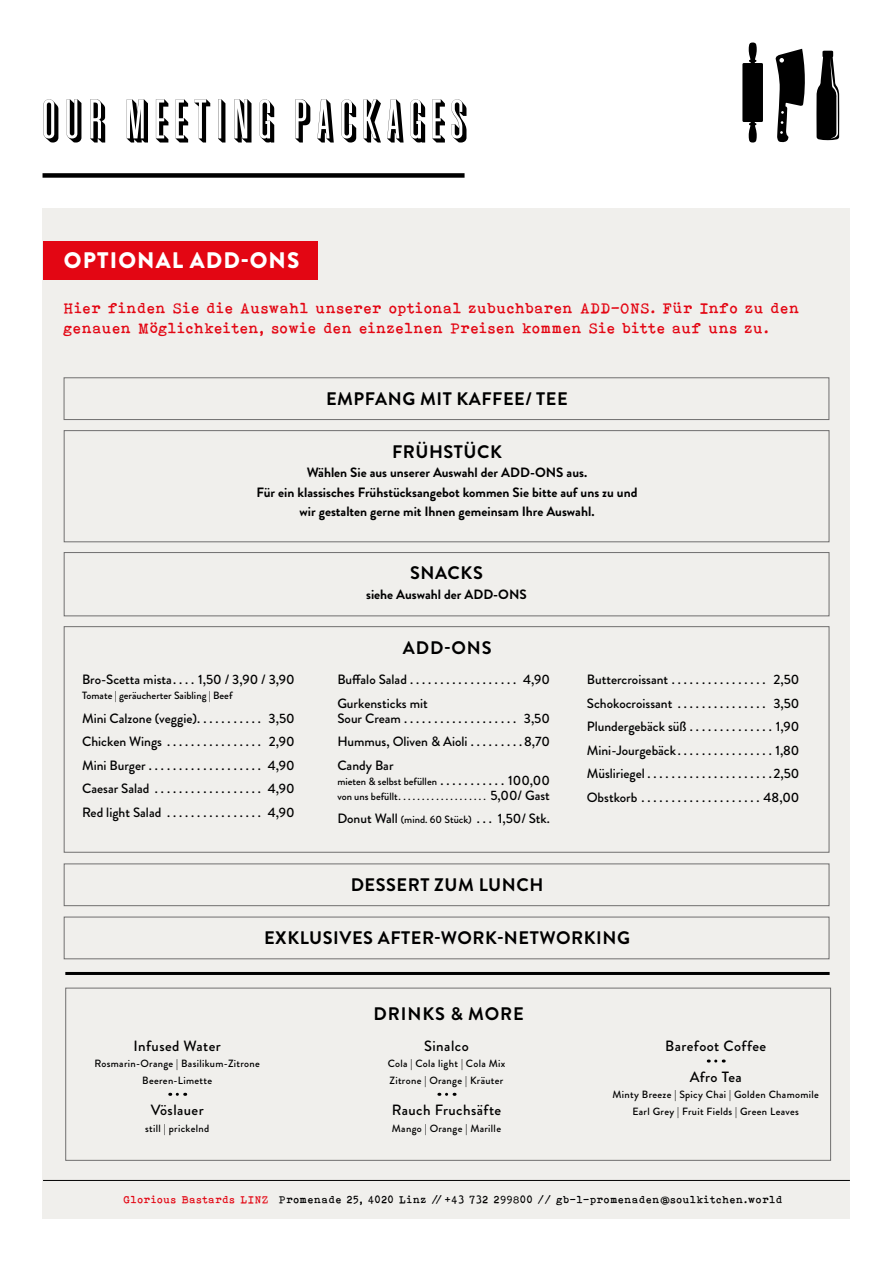
<style>
.page{position:relative;width:893px;height:1263px;background:#fff}
.page>*{position:absolute;margin:0;border:0;box-sizing:border-box;transform-origin:0 0}
.t1{font:60px "Great Shadow";color:#000}
.t2{font:900 22.5px "Brandon Grotesque";letter-spacing:.05em;color:#fff}
.t3{font:700 18.15px "Brandon Grotesque";letter-spacing:.03em;color:#000}
.t4{font:700 18.15px "Brandon Grotesque";letter-spacing:.05em;color:#000}
.t5{font:15px/19.5px "Bohemian typewriter";letter-spacing:.03em;color:#e30613}
.t6{font:500 14.85px/30.8px "Brandon Grotesque";letter-spacing:.03em;color:#000;text-align:center}
.t7{font:500 13.5px/23.5px "Brandon Grotesque";color:#000;text-align:justify}
.t8{font:700 13.5px/19.5px "Brandon Grotesque";color:#000;text-align:center}
.t9{font:500 10.5px/16.8px "Brandon Grotesque";letter-spacing:.03em;color:#000;text-align:center}
.t10{font:500 10.5px/15px "Brandon Grotesque";color:#000}
.t11{font:10.5px "Bohemian typewriter";letter-spacing:.05em;color:#000}
.s1{font-size:13.5px}
.s2{font-size:10.5px}
.s3{color:#e30613}
</style>
<div class="page">
<div style="left:43px;top:208px;width:807px;height:1011px;background:#f0efec"></div>
<svg style="left:775px;top:49px;width:30px;height:94px"></svg>
<svg style="left:816px;top:51px;width:23px;height:89px"></svg>
<svg style="left:742px;top:43px;width:21px;height:100px"></svg>
<hr style="left:43px;top:1180px;width:807px;height:1px;background:#000">
<div style="left:43px;top:173px;width:422px;height:5px;background:#000"></div>
<div style="left:43px;top:241px;width:275px;height:39px;background:#e30613"></div>
<div style="left:64px;top:552px;width:765px;height:64px;border:1px solid #706f6f"></div>
<div style="left:64px;top:626px;width:765px;height:227px;border:1px solid #706f6f"></div>
<div style="left:65px;top:988px;width:766px;height:173px;border:1px solid #706f6f"></div>
<div style="left:64px;top:377px;width:765px;height:43px;border:1px solid #706f6f"></div>
<div style="left:64px;top:430px;width:765px;height:112px;border:1px solid #706f6f"></div>
<div style="left:64px;top:863px;width:765px;height:43px;border:1px solid #706f6f"></div>
<div style="left:64px;top:917px;width:765px;height:42px;border:1px solid #706f6f"></div>
<hr style="left:65px;top:972px;width:765px;height:3px;background:#000">
<svg style="left:177px;top:1093px;width:9px;height:3px"></svg>
<svg style="left:716px;top:1059px;width:8px;height:3px"></svg>
<svg style="left:446px;top:1093px;width:9px;height:3px"></svg>
<h1 class="t1" style="left:39px;top:86px;width:432px">OUR MEETING PACKAGES</h1>
<h2 class="t2" style="left:64px;top:245px;width:237px">OPTIONAL ADD-ONS</h2>
<p class="t5" style="left:64px;top:298px;width:737px">Hier finden Sie die Auswahl unserer optional zubuchbaren ADD-ONS. Für Info zu den genauen Möglichkeiten, sowie den einzelnen Preisen kommen Sie bitte auf uns zu.</p>
<h3 class="t3" style="left:326px;top:386px;width:243px">EMPFANG MIT KAFFEE/ TEE</h3>
<h3 class="t3" style="left:392px;top:439px;width:112px">FRÜHSTÜCK</h3>
<p class="t8" style="left:257px;top:463px;width:382px">Wählen Sie aus unserer Auswahl der ADD-ONS aus.<br>Für ein klassisches Frühstücksangebot kommen Sie bitte auf uns zu und wir gestalten gerne mit Ihnen gemeinsam Ihre Auswahl.</p>
<h3 class="t3" style="left:410px;top:560px;width:74px">SNACKS</h3>
<p class="t8" style="left:366px;top:584px;width:162px">siehe Auswahl der ADD-ONS</p>
<p class="t7" style="left:82px;top:668px;width:214px">Bro-Scetta mista . . . 1,50 / 3,90 / 3,90</p>
<p class="t10" style="left:82px;top:688px;width:152px">Tomate | geräucherter Saibling | Beef</p>
<p class="t7" style="left:82px;top:707px;width:214px">Mini Calzone (veggie) . . . . . . . . . . . 3,50<br>Chicken Wings . . . . . . . . . . . . . . . . 2,90<br>Mini Burger . . . . . . . . . . . . . . . . . . . 4,90<br>Caesar Salad . . . . . . . . . . . . . . . . . . 4,90<br>Red light Salad . . . . . . . . . . . . . . . . 4,90</p>
<h3 class="t3" style="left:403px;top:635px;width:90px">ADD-ONS</h3>
<p class="t7" style="left:337px;top:668px;width:214px">Buffalo Salad . . . . . . . . . . . . . . . . . . 4,90<br>Gurkensticks mit</p>
<p class="t7" style="left:337px;top:707px;width:214px">Sour Cream . . . . . . . . . . . . . . . . . . . 3,50<br>Hummus, Oliven &amp; Aioli . . . . . . . . 8,70<br>Candy Bar</p>
<p class="t10" style="left:337px;top:774px;width:214px">mieten &amp; selbst befüllen <span class="s1">. . . . . . . . . . . 100,00 </span>von uns befüllt . . . . . . . . . . . . . . . . . . . <span class="s1">5,00/ Gast</span></p>
<p class="t7" style="left:337px;top:807px;width:213px">Donut Wall <span class="s2">(mind. 60 Stück)</span> . . . 1,50/ Stk.</p>
<h3 class="t3" style="left:351px;top:872px;width:194px">DESSERT ZUM LUNCH</h3>
<p class="t7" style="left:587px;top:668px;width:214px">Buttercroissant . . . . . . . . . . . . . . . . 2,50<br>Schokocroissant . . . . . . . . . . . . . . . 3,50<br>Plundergebäck süß . . . . . . . . . . . . . 1,90<br>Mini-Jourgebäck . . . . . . . . . . . . . . . 1,80<br>Müsliriegel . . . . . . . . . . . . . . . . . . . . 2,50<br>Obstkorb . . . . . . . . . . . . . . . . . . . . 48,00</p>
<h3 class="t3" style="left:264px;top:925px;width:367px">EXKLUSIVES AFTER-WORK-NETWORKING</h3>
<p class="t6" style="left:134px;top:1031px;width:89px">Infused Water</p>
<p class="t9" style="left:95px;top:1055px;width:167px">Rosmarin-Orange | Basilikum-Zitrone<br>Beeren-Limette</p>
<p class="t6" style="left:151px;top:1095px;width:55px">Vöslauer</p>
<p class="t9" style="left:145px;top:1120px;width:66px">still | prickelnd</p>
<h3 class="t4" style="left:374px;top:1001px;width:152px">DRINKS &amp; MORE</h3>
<p class="t6" style="left:424px;top:1031px;width:46px">Sinalco</p>
<p class="t9" style="left:388px;top:1055px;width:119px;text-align:left">Cola | Cola light | Cola Mix<br>Zitrone | Orange | Kräuter</p>
<p class="t6" style="left:392px;top:1095px;width:111px">Rauch Fruchsäfte</p>
<p class="t9" style="left:392px;top:1120px;width:111px">Mango | Orange | Marille</p>
<p class="t6" style="left:665px;top:1031px;width:103px">Barefoot Coffee<br>Afro Tea</p>
<p class="t9" style="left:613px;top:1086px;width:208px">Minty Breeze | Spicy Chai | Golden Chamomile<br>Earl Grey | Fruit Fields | Green Leaves</p>
<p class="t11" style="left:124px;top:1193px;width:661px"><span class="s3">Glorious Bastards LINZ</span> Promenade 25, 4020 Linz // +43 732 299800 // gb-l-promenaden@soulkitchen.world</p>
</div>
